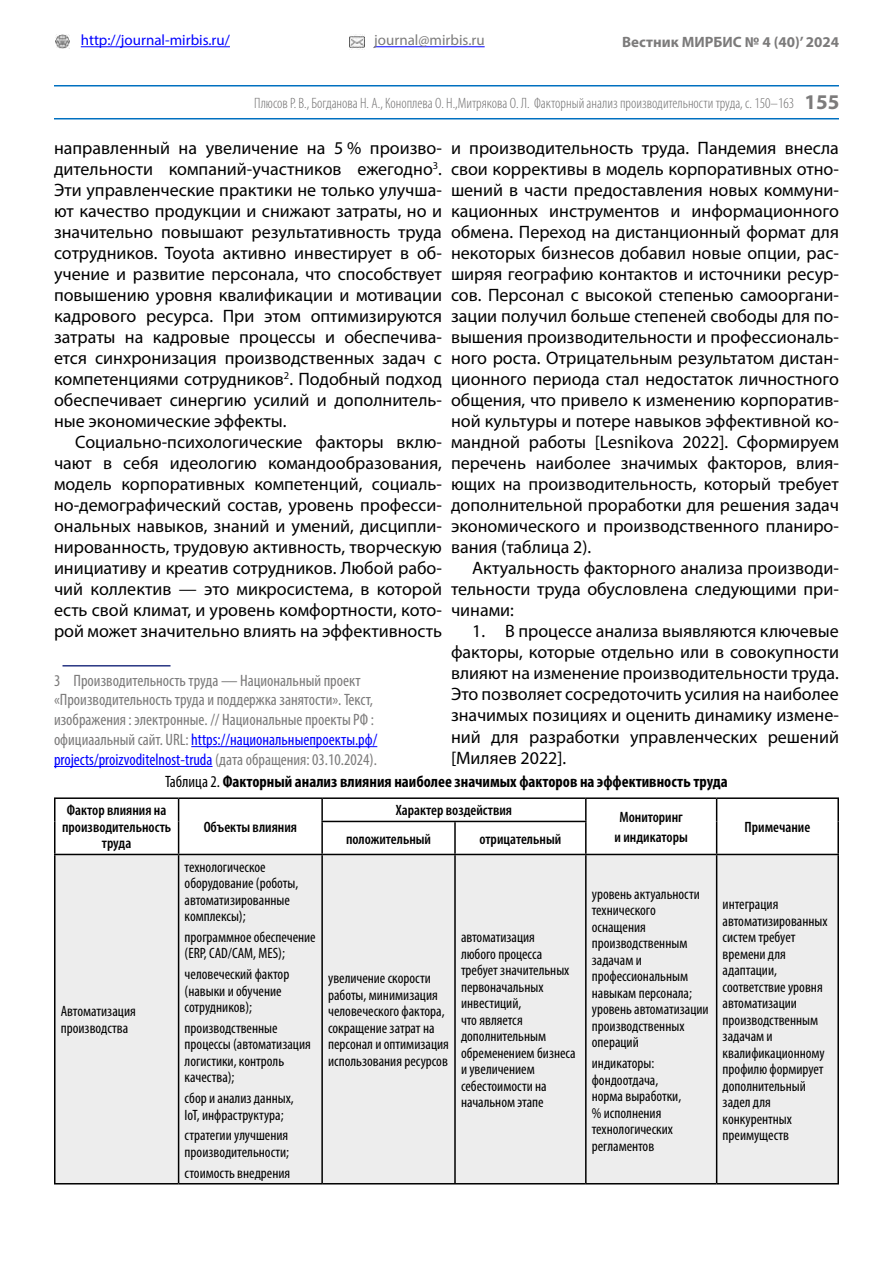
<style>
.page{position:relative;width:893px;height:1263px;background:#fff}
.page>*{position:absolute;margin:0;border:0;box-sizing:border-box;transform-origin:0 0}
.t1{font:18px/21px "Myriad Pro";color:#000;text-align:justify}
.t2{font:condensed 16.5px/19.8px "Myriad Pro";color:#7c7b7b}
.t3{font:700 condensed 16.5px "Myriad Pro";color:#000}
.t4{font:condensed 15px/16.5px "Myriad Pro";color:#000}
.t5{font:600 condensed 15px/16.5px "Myriad Pro";color:#000;text-align:center}
.t6{font:300 condensed 15px "Myriad Pro";color:#706f6f}
.t7{font:15px "Myriad Pro";color:#00f}
.t8{font:700 15px "Myriad Pro";color:#7c7b7b}
.t9{font:15px "Myriad Pro";color:#7c7b7b}
.s1{font-weight:700;font-stretch:normal;font-size:21px;color:#7c7b7b}
.s2{font-stretch:condensed}
.s3{color:#00f}
.s4{font-weight:400}
</style>
<div class="page">
<hr style="left:54px;top:118px;width:785px;height:1px;background:#0070c0">
<img style="left:55px;top:34px;width:15px;height:15px">
<img style="left:349px;top:34px;width:16px;height:15px">
<hr style="left:81px;top:46px;width:149px;height:1px;background:#00f">
<hr style="left:374px;top:46px;width:111px;height:1px;background:#00f">
<hr style="left:54px;top:85px;width:785px;height:1px;background:#0070c0">
<hr style="left:63px;top:665px;width:108px;height:1px;background:#283583">
<hr style="left:191px;top:746px;width:186px;height:1px;background:#00f">
<hr style="left:54px;top:766px;width:159px;height:1px;background:#00f">
<div style="left:56px;top:855px;width:781px;height:328px;background:#ededed"></div>
<hr style="left:54px;top:797px;width:125px;height:2px;background:#000">
<hr style="left:54px;top:799px;width:2px;height:22px;background:#000">
<hr style="left:179px;top:797px;width:143px;height:2px;background:#000">
<svg style="left:178px;top:799px;width:1px;height:22px"></svg>
<hr style="left:322px;top:797px;width:133px;height:2px;background:#000">
<hr style="left:321px;top:799px;width:2px;height:22px;background:#000">
<hr style="left:455px;top:797px;width:131px;height:2px;background:#000">
<hr style="left:586px;top:797px;width:131px;height:2px;background:#000">
<hr style="left:585px;top:799px;width:2px;height:22px;background:#000">
<hr style="left:717px;top:797px;width:122px;height:2px;background:#000">
<svg style="left:716px;top:799px;width:1px;height:22px"></svg>
<hr style="left:837px;top:799px;width:2px;height:22px;background:#000">
<hr style="left:54px;top:821px;width:2px;height:33px;background:#000">
<hr style="left:178px;top:821px;width:1px;height:33px;background:#000">
<hr style="left:321px;top:821px;width:134px;height:1px;background:#000">
<hr style="left:321px;top:822px;width:2px;height:32px;background:#000">
<hr style="left:455px;top:821px;width:132px;height:1px;background:#000">
<hr style="left:454px;top:822px;width:2px;height:32px;background:#000">
<hr style="left:585px;top:822px;width:2px;height:32px;background:#000">
<hr style="left:716px;top:821px;width:1px;height:33px;background:#000">
<hr style="left:837px;top:821px;width:2px;height:33px;background:#000">
<hr style="left:54px;top:854px;width:125px;height:1px;background:#000">
<hr style="left:54px;top:855px;width:2px;height:328px;background:#000">
<hr style="left:179px;top:854px;width:143px;height:1px;background:#000">
<hr style="left:178px;top:855px;width:1px;height:328px;background:#000">
<hr style="left:322px;top:854px;width:133px;height:1px;background:#000">
<hr style="left:321px;top:855px;width:2px;height:328px;background:#000">
<hr style="left:455px;top:854px;width:131px;height:1px;background:#000">
<hr style="left:454px;top:855px;width:2px;height:328px;background:#000">
<hr style="left:586px;top:854px;width:131px;height:1px;background:#000">
<hr style="left:585px;top:855px;width:2px;height:328px;background:#000">
<hr style="left:717px;top:854px;width:122px;height:1px;background:#000">
<hr style="left:716px;top:855px;width:1px;height:328px;background:#000">
<hr style="left:837px;top:855px;width:2px;height:328px;background:#000">
<hr style="left:54px;top:1183px;width:125px;height:1px;background:#000">
<hr style="left:179px;top:1183px;width:143px;height:1px;background:#000">
<hr style="left:322px;top:1183px;width:133px;height:1px;background:#000">
<hr style="left:455px;top:1183px;width:131px;height:1px;background:#000">
<hr style="left:586px;top:1183px;width:131px;height:1px;background:#000">
<hr style="left:717px;top:1183px;width:122px;height:1px;background:#000">
<p class="t7" style="left:81px;top:31px;width:151px">http://journal-mirbis.ru/</p>
<p class="t9" style="left:374px;top:31px;width:112px">journal@mirbis.ru</p>
<p class="t8" style="left:622px;top:32px;width:218px">Вестник МИРБИС № 4 (40)’ 2024</p>
<p class="t6" style="left:254px;top:94px;width:587px">Плюсов Р. В., Богданова Н. А., Коноплева О. Н.,Митрякова О. Л. Факторный анализ производительности труда, с. 150–163 <span class="s1">155</span></p>
<p class="t1" style="left:54px;top:137px;width:389px">направленный на увеличение на 5 % произво&shy;дительности компаний-участников ежегодно<sup>3</sup>.<br>Эти управленческие практики не только улучша&shy;ют качество продукции и снижают затраты, но и значительно повышают результативность труда сотрудников. Toyota активно инвестирует в об&shy;учение и развитие персонала, что способствует повышению уровня квалификации и мотивации кадрового ресурса. При этом оптимизируются затраты на кадровые процессы и обеспечива&shy;ется синхронизация производственных задач с компетенциями сотрудников<sup>2</sup>. Подобный подход обеспечивает синергию усилий и дополнитель&shy;ные экономические эффекты.</p>
<p class="t1" style="left:54px;top:431px;width:389px;text-indent:21px">Социально-психологические факторы вклю&shy;чают в себя идеологию командообразования, модель корпоративных компетенций, социаль&shy;но-демографический состав, уровень професси&shy;ональных навыков, знаний и умений, дисципли&shy;нированность, трудовую активность, творческую инициативу и креатив сотрудников. Любой рабо&shy;чий коллектив <span class="s2">—</span> это микросистема, в которой есть свой климат, и уровень комфортности, кото&shy;рой может значительно влиять на эффективность</p>
<p class="t2" style="left:54px;top:670px;width:325px">3 Производительность труда — Национальный проект «Производительность труда и поддержка занятости». Текст, изображения : электронные. // Национальные проекты РФ : официаальный сайт. URL: <span class="s3">https://национальныепроекты.рф/ projects/proizvoditelnost-truda</span> (дата обращения: 03.10.2024).</p>
<p class="t1" style="left:451px;top:137px;width:389px">и производительность труда. Пандемия внесла свои коррективы в модель корпоративных отно&shy;шений в части предоставления новых коммуни&shy;кационных инструментов и информационного обмена. Переход на дистанционный формат для некоторых бизнесов добавил новые опции, рас&shy;ширяя географию контактов и источники ресур&shy;сов. Персонал с высокой степенью самооргани&shy;зации получил больше степеней свободы для по&shy;вышения производительности и профессиональ&shy;ного роста. Отрицательным результатом дистан&shy;ционного периода стал недостаток личностного общения, что привело к изменению корпоратив&shy;ной культуры и потере навыков эффективной ко&shy;мандной работы [Lesnikova 2022]. Сформируем перечень наиболее значимых факторов, влия&shy;ющих на производительность, который требует дополнительной проработки для решения задач экономического и производственного планиро&shy;вания (таблица 2).</p>
<p class="t1" style="left:451px;top:558px;width:389px;text-indent:21px">Актуальность факторного анализа производи&shy;тельности труда обусловлена следующими при&shy;чинами:</p>
<p class="t1" style="left:451px;top:621px;width:389px;text-indent:21px">1. В процессе анализа выявляются ключевые факторы, которые отдельно или в совокупности влияют на изменение производительности труда.<br>Это позволяет сосредоточить усилия на наиболее значимых позициях и оценить динамику измене&shy;ний для разработки управленческих решений [Миляев 2022].</p>
<p class="t3" style="left:165px;top:771px;width:564px"><span class="s4">Таблица 2.</span> Факторный анализ влияния наиболее значимых факторов на эффективность труда</p>
<p class="t5" style="left:62px;top:802px;width:111px">Фактор влияния на производительность труда</p>
<p class="t5" style="left:396px;top:802px;width:118px">Характер воздействия</p>
<p class="t5" style="left:615px;top:806px;width:75px;line-height:20.7px">Мониторинг и индикаторы</p>
<p class="t5" style="left:744px;top:818px;width:67px">Примечание</p>
<p class="t5" style="left:204px;top:818px;width:95px">Объекты влияния</p>
<p class="t5" style="left:346px;top:830px;width:87px">положительный</p>
<p class="t5" style="left:479px;top:830px;width:83px">отрицательный</p>
<p class="t4" style="left:61px;top:1003px;width:77px">Автоматизация производства</p>
<p class="t4" style="left:185px;top:858px;width:115px">технологическое оборудование (роботы, автоматизированные комплексы);</p>
<p class="t4" style="left:185px;top:928px;width:133px">программное обеспечение (ERP, CAD/CAM, MES);</p>
<p class="t4" style="left:185px;top:966px;width:106px">человеческий фактор (навыки и обучение сотрудников);</p>
<p class="t4" style="left:185px;top:1019px;width:128px">производственные процессы (автоматизация логистики, контроль качества);</p>
<p class="t4" style="left:185px;top:1090px;width:111px">сбор и анализ данных,<br>IoT, инфраструктура;</p>
<p class="t4" style="left:185px;top:1127px;width:106px">стратегии улучшения производительности;</p>
<p class="t4" style="left:185px;top:1164px;width:107px">стоимость внедрения</p>
<p class="t4" style="left:328px;top:970px;width:122px">увеличение скорости работы, минимизация человеческого фактора, сокращение затрат на персонал и оптимизация использования ресурсов</p>
<p class="t4" style="left:461px;top:929px;width:116px">автоматизация<br>любого процесса требует значительных первоначальных инвестиций,<br>что является дополнительным обременением бизнеса и увеличением себестоимости на начальном этапе</p>
<p class="t4" style="left:592px;top:885px;width:118px">уровень актуальности технического оснащения производственным задачам и профессиональным навыкам персонала; уровень автоматизации производственных операций</p>
<p class="t4" style="left:592px;top:1055px;width:91px">индикаторы: фондоотдача, норма выработки, % исполнения технологических регламентов</p>
<p class="t4" style="left:723px;top:896px;width:106px">интеграция автоматизированных систем требует времени для адаптации, соответствие уровня автоматизации производственным задачам и квалификационному профилю формирует дополнительный задел для конкурентных преимуществ</p>
</div>
